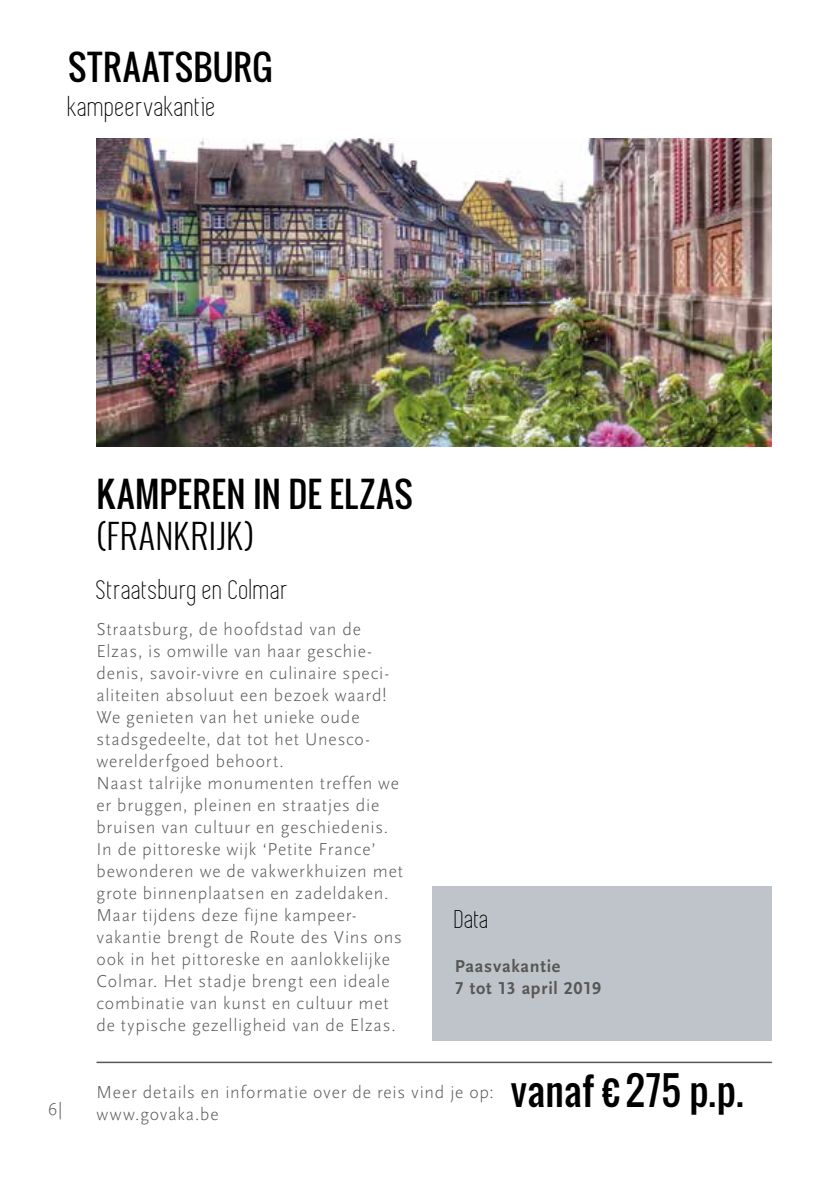
<style>
.page{position:relative;width:840px;height:1191px;background:#fff}
.page>*{position:absolute;margin:0;border:0;box-sizing:border-box;transform-origin:0 0}
.t1{font:38px "Oswald";letter-spacing:.01em;color:#000}
.t2{font:34px "Oswald";letter-spacing:.015em;color:#000}
.t3{font:300 34px "Oswald";letter-spacing:.02em;color:#000}
.t4{font:28px "Simplifica";letter-spacing:.03em;color:#000}
.t5{font:26.8px "Simplifica";color:#000}
.t6{font:300 18px/22px "Scala Sans";letter-spacing:.045em;color:#575756}
.t7{font:18px/22px "Scala Sans Bold LF";letter-spacing:.04em;color:#575756}
</style>
<div class="page">
<hr style="left:96px;top:1061px;width:675px;height:2px;background:#575756">
<img style="left:96px;top:138px;width:675px;height:308px">
<div style="left:432px;top:886px;width:339px;height:154px;background:#bfc4ca"></div>
<h2 class="t2" style="left:68px;top:42px;width:206px">STRAATSBURG</h2>
<h3 class="t4" style="left:68px;top:92px;width:149px">kampeervakantie</h3>
<p class="t6" style="left:48px;top:1098px;width:16px">6|</p>
<h2 class="t2" style="left:96px;top:468px;width:317px">KAMPEREN IN DE ELZAS</h2>
<h2 class="t3" style="left:96px;top:510px;width:159px">(FRANKRIJK)</h2>
<h3 class="t4" style="left:96px;top:575px;width:193px">Straatsburg en Colmar</h3>
<p class="t6" style="left:96px;top:619px;width:308px">Straatsburg, de hoofdstad van de Elzas, is omwille van haar geschie&shy;denis, savoir-vivre en culinaire speci&shy;aliteiten absoluut een bezoek waard!<br>We genieten van het unieke oude stadsgedeelte, dat tot het Unesco&shy;werelderfgoed behoort.<br>Naast talrijke monumenten treffen we er bruggen, pleinen en straatjes die bruisen van cultuur en geschiedenis.<br>In de pittoreske wijk ‘Petite France’ bewonderen we de vakwerkhuizen met grote binnenplaatsen en zadeldaken.<br>Maar tijdens deze fijne kampeer&shy;vakantie brengt de Route des Vins ons ook in het pittoreske en aanlokkelijke Colmar. Het stadje brengt een ideale combinatie van kunst en cultuur met de typische gezelligheid van de Elzas.</p>
<h3 class="t5" style="left:454px;top:905px;width:36px">Data</h3>
<p class="t7" style="left:454px;top:956px;width:148px">Paasvakantie<br>7 tot 13 april 2019</p>
<p class="t6" style="left:96px;top:1081px;width:398px">Meer details en informatie over de reis vind je op: www.govaka.be</p>
<h1 class="t1" style="left:510px;top:1062px;width:234px">vanaf € 275 p.p.</h1>
</div>
